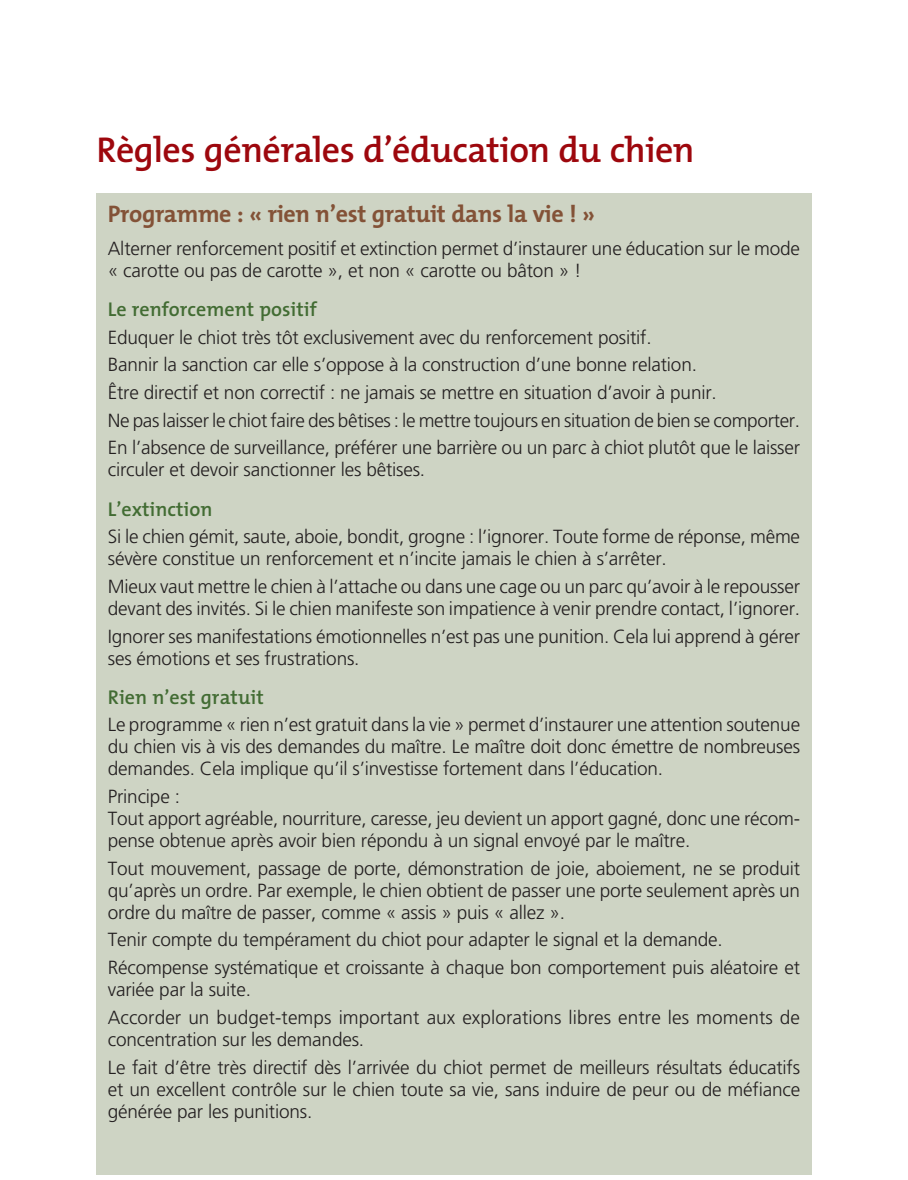
<style>
.page{position:relative;width:908px;height:1180px;background:#fff}
.page>*{position:absolute;margin:0;border:0;box-sizing:border-box;transform-origin:0 0}
.t1{font:600 36px "The Mix";letter-spacing:-.015em;color:#9d070d}
.t2{font:700 24px "The Mix";letter-spacing:-.015em;color:#835237}
.t3{font:600 20px "The Mix";color:#426c33}
.t4{font:300 19px/22px "Frutiger LT Std";letter-spacing:-.01em;color:#231f20}
</style>
<div class="page">
<div style="left:96px;top:193px;width:715px;height:981px;background:#ced4c4"></div>
<h1 class="t1" style="left:96px;top:136px;width:599px">Règles générales d’éducation du chien</h1>
<p class="t2" style="left:108px;top:204px;width:488px">Programme : « rien n’est gratuit dans la vie ! »</p>
<p class="t4" style="left:108px;top:239px;width:693px">Alterner renforcement positif et extinction permet d’instaurer une éducation sur le mode « carotte ou pas de carotte », et non « carotte ou bâton » !</p>
<p class="t3" style="left:108px;top:301px;width:210px">Le renforcement positif</p>
<p class="t4" style="left:108px;top:325px;width:693px;line-height:27.6px">Eduquer le chiot très tôt exclusivement avec du renforcement positif.<br>Bannir la sanction car elle s’oppose à la construction d’une bonne relation.<br>Être directif et non correctif : ne jamais se mettre en situation d’avoir à punir.<br>Ne pas laisser le chiot faire des bêtises : le mettre toujours en situation de bien se comporter.<br>En l’absence de surveillance, préférer une barrière ou un parc à chiot plutôt que le laisser</p>
<p class="t4" style="left:108px;top:460px;width:319px">circuler et devoir sanctionner les bêtises.</p>
<p class="t3" style="left:108px;top:500px;width:106px">L’extinction</p>
<p class="t4" style="left:108px;top:527px;width:693px">Si le chien gémit, saute, aboie, bondit, grogne : l’ignorer. Toute forme de réponse, même sévère constitue un renforcement et n’incite jamais le chien à s’arrêter.</p>
<p class="t4" style="left:108px;top:576px;width:693px">Mieux vaut mettre le chien à l’attache ou dans une cage ou un parc qu’avoir à le repousser devant des invités. Si le chien manifeste son impatience à venir prendre contact, l’ignorer.</p>
<p class="t4" style="left:108px;top:626px;width:693px">Ignorer ses manifestations émotionnelles n’est pas une punition. Cela lui apprend à gérer ses émotions et ses frustrations.</p>
<p class="t3" style="left:108px;top:688px;width:157px">Rien n’est gratuit</p>
<p class="t4" style="left:108px;top:715px;width:693px;text-align:justify">Le programme « rien n’est gratuit dans la vie » permet d’instaurer une attention soutenue du chien vis à vis des demandes du maître. Le maître doit donc émettre de nombreuses demandes. Cela implique qu’il s’investisse fortement dans l’éducation.</p>
<p class="t4" style="left:108px;top:786px;width:693px">Principe :<br>Tout apport agréable, nourriture, caresse, jeu devient un apport gagné, donc une récom&shy;pense obtenue après avoir bien répondu à un signal envoyé par le maître.</p>
<p class="t4" style="left:108px;top:858px;width:693px;text-align:justify">Tout mouvement, passage de porte, démonstration de joie, aboiement, ne se produit qu’après un ordre. Par exemple, le chien obtient de passer une porte seulement après un ordre du maître de passer, comme « assis » puis « allez ».</p>
<p class="t4" style="left:108px;top:927px;width:693px;line-height:27.6px">Tenir compte du tempérament du chiot pour adapter le signal et la demande.<br>Récompense systématique et croissante à chaque bon comportement puis aléatoire et</p>
<p class="t4" style="left:108px;top:977px;width:693px;line-height:27.6px">variée par la suite.<br>Accorder un budget-temps important aux explorations libres entre les moments de</p>
<p class="t4" style="left:108px;top:1026px;width:693px;line-height:27.6px">concentration sur les demandes.<br>Le fait d’être très directif dès l’arrivée du chiot permet de meilleurs résultats éducatifs</p>
<p class="t4" style="left:108px;top:1079px;width:693px">et un excellent contrôle sur le chien toute sa vie, sans induire de peur ou de méfiance générée par les punitions.</p>
</div>
